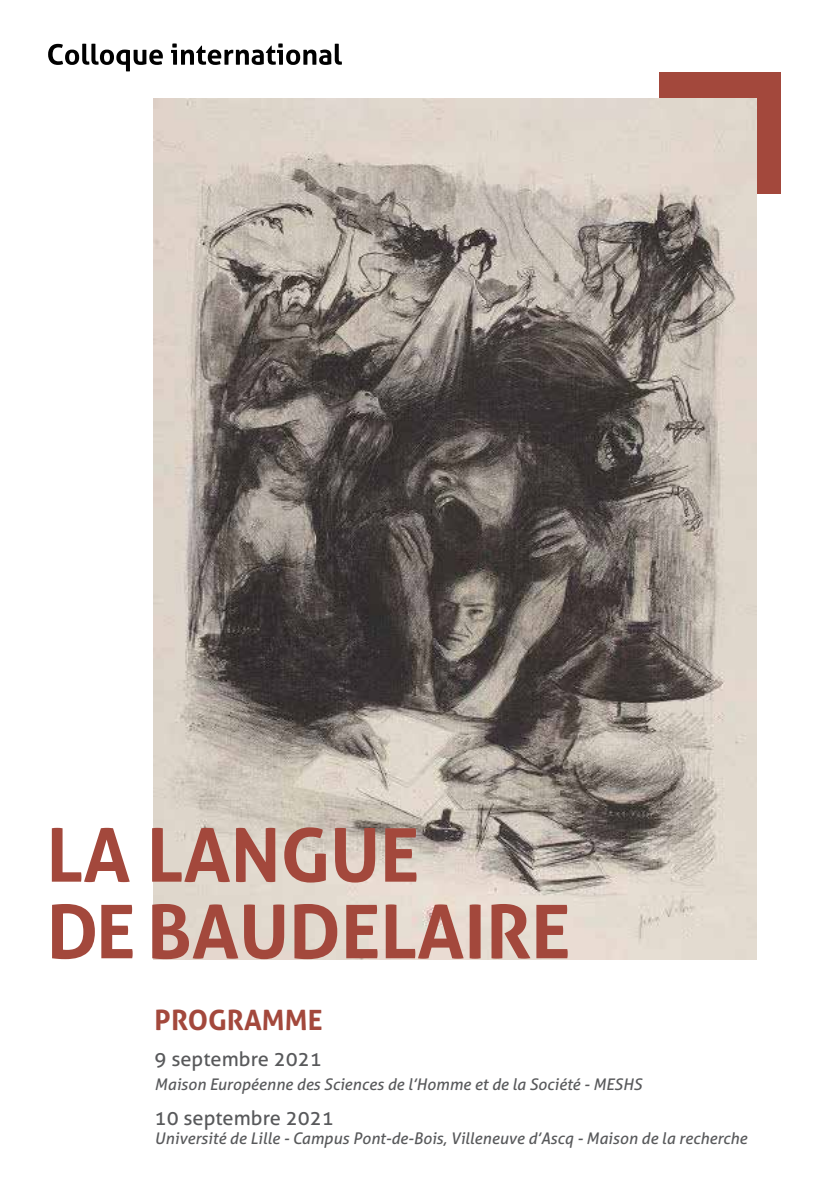
<style>
.page{position:relative;width:840px;height:1191px;background:#fff}
.page>*{position:absolute;margin:0;border:0;box-sizing:border-box;transform-origin:0 0}
.t1{font:700 28px "Aller";color:#a3483c}
.t2{font:20px "Aller";color:#58595b}
.t3{font:italic 16px "Aller";color:#58595b}
</style>
<div class="page">
<div style="left:658px;top:72px;width:122px;height:122px;background:#a3483c"></div>
<img style="left:153px;top:98px;width:603px;height:861px">
<svg style="left:48px;top:44px;width:115px;height:27px"></svg>
<svg style="left:171px;top:43px;width:171px;height:22px"></svg>
<svg style="left:52px;top:828px;width:78px;height:54px"></svg>
<svg style="left:152px;top:828px;width:78px;height:54px;background:#c39489"></svg>
<svg style="left:236px;top:828px;width:39px;height:54px;background:#b7796d"></svg>
<svg style="left:284px;top:827px;width:41px;height:55px;background:#bd8a7f"></svg>
<svg style="left:335px;top:828px;width:40px;height:54px;background:#b98075"></svg>
<svg style="left:385px;top:828px;width:31px;height:53px;background:#b3756a"></svg>
<svg style="left:52px;top:904px;width:43px;height:55px"></svg>
<svg style="left:101px;top:905px;width:32px;height:53px"></svg>
<svg style="left:152px;top:904px;width:86px;height:55px;background:#bf887d"></svg>
<svg style="left:244px;top:904px;width:40px;height:55px;background:#be867b"></svg>
<svg style="left:294px;top:904px;width:43px;height:55px;background:#bb8175"></svg>
<svg style="left:346px;top:905px;width:31px;height:53px;background:#b97a6f"></svg>
<svg style="left:385px;top:904px;width:78px;height:54px;background:#c8988d"></svg>
<svg style="left:469px;top:904px;width:11px;height:54px"></svg>
<svg style="left:491px;top:904px;width:39px;height:54px;background:#bc8176"></svg>
<svg style="left:536px;top:905px;width:31px;height:53px;background:#ba7b6f"></svg>
<h1 class="t1" style="left:154px;top:1003px;width:169px">PROGRAMME</h1>
<p class="t2" style="left:154px;top:1046px;width:168px">9 septembre 2021</p>
<p class="t3" style="left:154px;top:1074px;width:488px">Maison Européenne des Sciences de l’Homme et de la Société - MESHS</p>
<p class="t2" style="left:154px;top:1105px;width:180px">10 septembre 2021</p>
<p class="t3" style="left:154px;top:1128px;width:593px">Université de Lille - Campus Pont-de-Bois, Villeneuve d’Ascq - Maison de la recherche</p>
</div>
